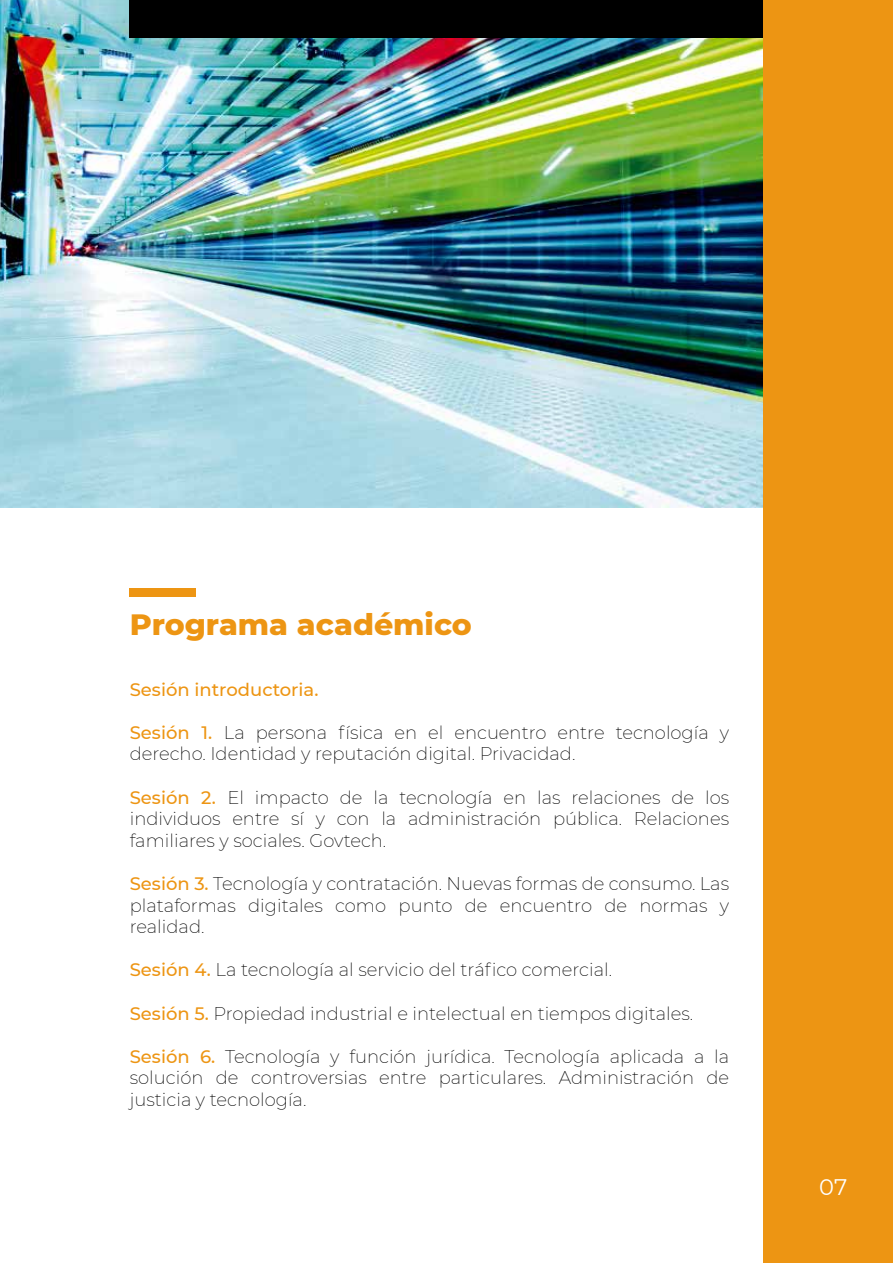
<style>
.page{position:relative;width:893px;height:1263px;background:#fff}
.page>*{position:absolute;margin:0;border:0;box-sizing:border-box;transform-origin:0 0}
.t1{font:800 30px "Montserrat";color:#ed9513}
.t2{font:22.5px "Montserrat";color:#fff}
.t3{font:200 18px/21.6px "Montserrat";color:#000;text-align:justify}
.t4{font:500 18px "Montserrat";color:#ed9513}
.s1{font-weight:500;color:#ed9513}
</style>
<div class="page">
<img style="left:0;top:0;width:764px;height:507px">
<div style="left:130px;top:588px;width:66px;height:8px;background:#ed9513"></div>
<div style="left:764px;top:0;width:129px;height:1263px;background:#ed9513"></div>
<div style="left:130px;top:0;width:633px;height:37px;background:#000"></div>
<h1 class="t1" style="left:130px;top:603px;width:344px">Programa académico</h1>
<p class="t4" style="left:130px;top:677px;width:190px">Sesión introductoria.</p>
<p class="t3" style="left:130px;top:721px;width:601px"><span class="s1">Sesión 1.</span> La persona física en el encuentro entre tecnología y derecho. Identidad y reputación digital. Privacidad.</p>
<p class="t3" style="left:130px;top:786px;width:601px"><span class="s1">Sesión 2.</span> El impacto de la tecnología en las relaciones de los individuos entre sí y con la administración pública. Relaciones familiares y sociales. Govtech.</p>
<p class="t3" style="left:130px;top:872px;width:601px"><span class="s1">Sesión 3.</span> Tecnología y contratación. Nuevas formas de consumo. Las plataformas digitales como punto de encuentro de normas y realidad.</p>
<p class="t3" style="left:130px;top:959px;width:484px"><span class="s1">Sesión 4.</span> La tecnología al servicio del tráfico comercial.</p>
<p class="t3" style="left:130px;top:1002px;width:565px"><span class="s1">Sesión 5.</span> Propiedad industrial e intelectual en tiempos digitales.</p>
<p class="t3" style="left:130px;top:1045px;width:601px"><span class="s1">Sesión 6.</span> Tecnología y función jurídica. Tecnología aplicada a la solución de controversias entre particulares. Administración de justicia y tecnología.</p>
<p class="t2" style="left:819px;top:1171px;width:29px">07</p>
</div>
